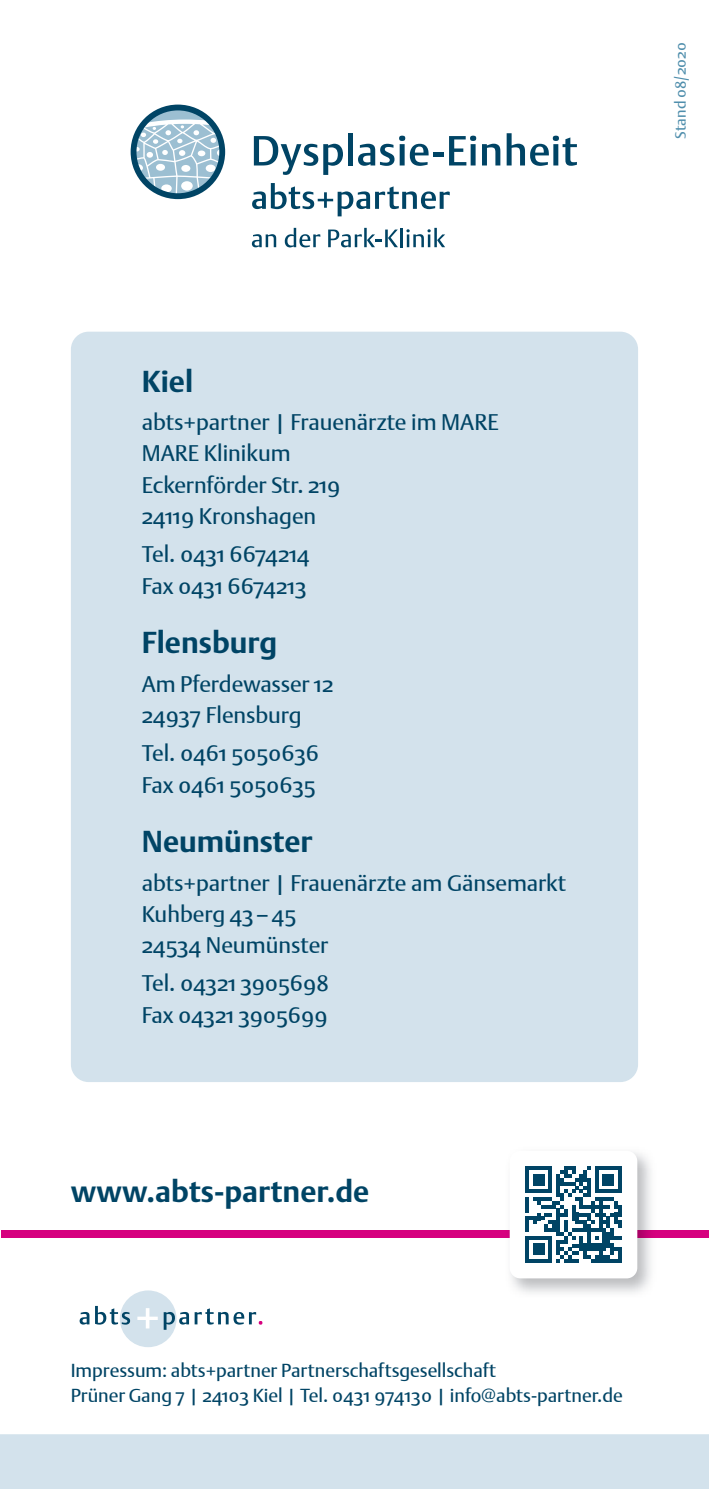
<style>
.page{position:relative;width:709px;height:1489px;background:#fff}
.page>*{position:absolute;margin:0;border:0;box-sizing:border-box;transform-origin:0 0}
.t1{font:700 30px "DTL Argo T";color:#004465}
.t2{font:22.5px/31.2px "DTL Argo ST";color:#004465}
.t3{font:18.75px/25px "DTL Argo ST";color:#004465}
.t4{font:15px "DTL Argo ST";color:#4f8eac}
</style>
<div class="page">
<div style="left:0;top:1434px;width:709px;height:54px;background:#d3e2ec"></div>
<div style="left:1px;top:1229px;width:708px;height:7px;background:#d6017f"></div>
<img style="left:505px;top:1152px;width:151px;height:141px">
<img style="left:505px;top:1229px;width:151px;height:7px">
<div style="left:509px;top:1150px;width:128px;height:128px;background:#fff;border-radius:11px"></div>
<svg style="left:525px;top:1166px;width:97px;height:96px"></svg>
<div style="left:120px;top:1290px;width:56px;height:56px;background:#d3e2ec;border-radius:50%"></div>
<svg style="left:80px;top:1312px;width:9px;height:12px"></svg>
<svg style="left:95px;top:1305px;width:35px;height:19px"></svg>
<svg style="left:164px;top:1311px;width:25px;height:18px"></svg>
<svg style="left:195px;top:1308px;width:67px;height:16px"></svg>
<svg style="left:137px;top:1308px;width:21px;height:20px"></svg>
<div style="left:71px;top:331px;width:567px;height:750px;background:#d3e2ec;border-radius:18px"></div>
<svg style="left:131px;top:105px;width:94px;height:94px"></svg>
<svg style="left:254px;top:136px;width:89px;height:39px"></svg>
<div style="left:348px;top:133px;width:5px;height:32px;background:#004465"></div>
<svg style="left:358px;top:136px;width:70px;height:30px"></svg>
<hr style="left:433px;top:152px;width:10px;height:4px;background:#004465">
<svg style="left:449px;top:136px;width:27px;height:29px"></svg>
<svg style="left:482px;top:144px;width:18px;height:21px"></svg>
<svg style="left:506px;top:133px;width:71px;height:33px"></svg>
<svg style="left:252px;top:183px;width:198px;height:33px"></svg>
<svg style="left:252px;top:234px;width:24px;height:13px"></svg>
<svg style="left:285px;top:228px;width:35px;height:19px"></svg>
<svg style="left:328px;top:228px;width:70px;height:19px"></svg>
<hr style="left:400px;top:228px;width:3px;height:19px;background:#004465">
<svg style="left:406px;top:228px;width:39px;height:19px"></svg>
<p class="t4" style="left:671px;top:139px;width:98px;rotate:-90deg">Stand 08/2020</p>
<h1 class="t1" style="left:142px;top:363px;width:53px">Kiel</h1>
<p class="t2" style="left:142px;top:406px;width:358px">abts+partner | Frauenärzte im MARE<br>MARE Klinikum<br>Eckernförder Str. 219<br>24119 Kronshagen</p>
<p class="t2" style="left:142px;top:538px;width:169px">Tel. 0431 6674214<br>Fax 0431 6674213</p>
<h1 class="t1" style="left:142px;top:624px;width:137px">Flensburg</h1>
<p class="t2" style="left:142px;top:667px;width:193px">Am Pferdewasser 12<br>24937 Flensburg</p>
<p class="t2" style="left:142px;top:737px;width:179px">Tel. 0461 5050636<br>Fax 0461 5050635</p>
<h1 class="t1" style="left:142px;top:823px;width:172px">Neumünster</h1>
<p class="t2" style="left:142px;top:866px;width:426px">abts+partner | Frauenärzte am Gänsemarkt<br>Kuhberg 43 – 45<br>24534 Neumünster</p>
<p class="t2" style="left:142px;top:967px;width:188px">Tel. 04321 3905698<br>Fax 04321 3905699</p>
<h1 class="t1" style="left:71px;top:1173px;width:300px">www.abts-partner.de</h1>
<p class="t3" style="left:71px;top:1357px;width:554px">Impressum: abts+partner Partnerschaftsgesellschaft<br>Prüner Gang 7 | 24103 Kiel | Tel. 0431 974130 | info@abts-partner.de</p>
</div>
